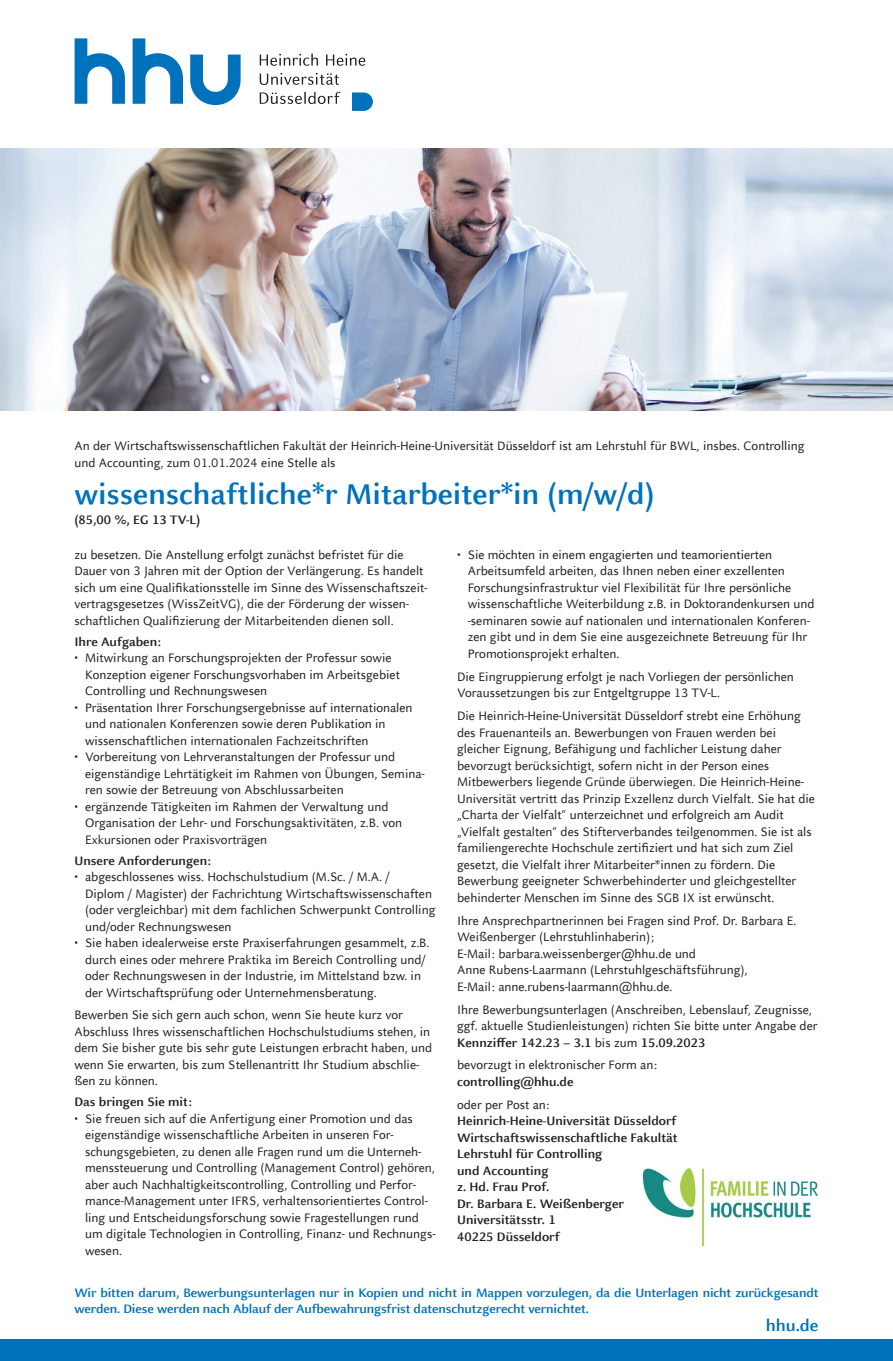
<style>
.page{position:relative;width:893px;height:1361px;background:#fff}
.page>*{position:absolute;margin:0;border:0;box-sizing:border-box;transform-origin:0 0}
.Position{font:700 31.5px "Celeste Sans Offc";color:#0072bc}
.hhu{font:700 18px "Celeste Sans Offc";color:#0072bc}
.copy{font:13.5px/16.5px "Celeste Sans Offc";color:#231f20}
.Einzug{font:13.5px/16.5px "Celeste Sans Offc";color:#231f20}
.Abbinder_blau{font:700 13.5px/16.5px "Celeste Sans Offc";letter-spacing:-.01em;color:#0072bc}
.Adresse2{font:700 13.5px/16.5px "Celeste Sans Offc";color:#231f20}
.hf{font:700 13.5px "Celeste Sans Offc";color:#231f20}
.Adresse_1{font:700 13.5px "Celeste Sans Offc";color:#231f20}
.copy-2{font:700 13.5px "Celeste Sans Offc";color:#231f20}
.Subline{font:700 13.5px "Celeste Sans Offc";color:#231f20}
.s1{font-weight:700}
</style>
<div class="page">
<svg style="left:190px;top:55px;width:51px;height:50px"></svg>
<svg style="left:75px;top:38px;width:50px;height:66px"></svg>
<svg style="left:133px;top:38px;width:50px;height:66px"></svg>
<svg style="left:260px;top:92px;width:80px;height:12px"></svg>
<svg style="left:260px;top:73px;width:79px;height:12px"></svg>
<svg style="left:260px;top:54px;width:105px;height:12px"></svg>
<svg style="left:352px;top:92px;width:21px;height:19px"></svg>
<div style="left:0;top:1340px;width:893px;height:21px;background:#0072bc"></div>
<img style="left:0;top:149px;width:893px;height:261px">
<img style="left:643px;top:1168px;width:174px;height:77px">
<p class="copy" style="left:74px;top:438px;width:732px">An der Wirtschaftswissenschaftlichen Fakultät der Heinrich-Heine-Universität Düsseldorf ist am Lehrstuhl für BWL, insbes. Controlling und Accounting, zum 01.01.2024 eine Stelle als</p>
<p class="Position" style="left:74px;top:477px;width:582px">wissenschaftliche*r Mitarbeiter*in (m/w/d)</p>
<p class="Subline" style="left:74px;top:512px;width:128px">(85,00 %, EG 13 TV-L)</p>
<p class="copy" style="left:74px;top:546px;width:355px">zu besetzen. Die Anstellung erfolgt zunächst befristet für die Dauer von 3 Jahren mit der Option der Verlängerung. Es handelt sich um eine Qualifikationsstelle im Sinne des Wissenschaftszeit&shy;vertragsgesetzes (WissZeitVG), die der Förderung der wissen&shy;schaftlichen Qualifizierung der Mitarbeitenden dienen soll.</p>
<p class="hf" style="left:74px;top:634px;width:88px">Ihre Aufgaben:</p>
<p class="Einzug" style="left:85px;top:650px;width:316px;text-indent:-11px">• Mitwirkung an Forschungsprojekten der Professur sowie<br>Konzeption eigener Forschungsvorhaben im Arbeitsgebiet<br>Controlling und Rechnungswesen</p>
<p class="Einzug" style="left:85px;top:699px;width:329px;text-indent:-11px">• Präsentation Ihrer Forschungsergebnisse auf internationalen und nationalen Konferenzen sowie deren Publikation in wissenschaftlichen internationalen Fachzeitschriften</p>
<p class="Einzug" style="left:85px;top:749px;width:341px;text-indent:-11px">• Vorbereitung von Lehrveranstaltungen der Professur und eigenständige Lehrtätigkeit im Rahmen von Übungen, Semina&shy;ren sowie der Betreuung von Abschlussarbeiten</p>
<p class="Einzug" style="left:85px;top:798px;width:319px;text-indent:-11px">• ergänzende Tätigkeiten im Rahmen der Verwaltung und<br>Organisation der Lehr- und Forschungsaktivitäten, z.B. von<br>Exkursionen oder Praxisvorträgen</p>
<p class="hf" style="left:74px;top:852px;width:138px">Unsere Anforderungen:</p>
<p class="Einzug" style="left:85px;top:868px;width:352px;text-indent:-11px">• abgeschlossenes wiss. Hochschulstudium (M.Sc. / M.A. /<br>Diplom / Magister) der Fachrichtung Wirtschaftswissenschaften (oder vergleichbar) mit dem fachlichen Schwerpunkt Controlling und/oder Rechnungswesen</p>
<p class="Einzug" style="left:85px;top:934px;width:346px;text-indent:-11px">• Sie haben idealerweise erste Praxiserfahrungen gesammelt, z.B. durch eines oder mehrere Praktika im Bereich Controlling und/ oder Rechnungswesen in der Industrie, im Mittelstand bzw. in der Wirtschaftsprüfung oder Unternehmensberatung.</p>
<p class="copy" style="left:74px;top:1007px;width:359px">Bewerben Sie sich gern auch schon, wenn Sie heute kurz vor Abschluss Ihres wissenschaftlichen Hochschulstudiums stehen, in dem Sie bisher gute bis sehr gute Leistungen erbracht haben, und wenn Sie erwarten, bis zum Stellenantritt Ihr Studium abschlie&shy;ßen zu können.</p>
<p class="hf" style="left:74px;top:1094px;width:119px">Das bringen Sie mit:</p>
<p class="Einzug" style="left:85px;top:1110px;width:352px;text-indent:-11px">• Sie freuen sich auf die Anfertigung einer Promotion und das eigenständige wissenschaftliche Arbeiten in unseren For&shy;schungsgebieten, zu denen alle Fragen rund um die Unterneh&shy;menssteuerung und Controlling (Management Control) gehören, aber auch Nachhaltigkeitscontrolling, Controlling und Perfor&shy;mance-Management unter IFRS, verhaltensorientiertes Control&shy;ling und Entscheidungsforschung sowie Fragestellungen rund um digitale Technologien in Controlling, Finanz- und Rechnungs&shy;wesen.</p>
<p class="Einzug" style="left:468px;top:546px;width:348px;text-indent:-11px">• Sie möchten in einem engagierten und teamorientierten Arbeitsumfeld arbeiten, das Ihnen neben einer exzellenten Forschungsinfrastruktur viel Flexibilität für Ihre persönliche wissenschaftliche Weiterbildung z.B. in Doktorandenkursen und -seminaren sowie auf nationalen und internationalen Konferen&shy;zen gibt und in dem Sie eine ausgezeichnete Betreuung für Ihr Promotionsprojekt erhalten.</p>
<p class="copy" style="left:457px;top:668px;width:338px">Die Eingruppierung erfolgt je nach Vorliegen der persönlichen<br>Voraussetzungen bis zur Entgeltgruppe 13 TV-L.</p>
<p class="copy" style="left:457px;top:708px;width:359px">Die Heinrich-Heine-Universität Düsseldorf strebt eine Erhöhung des Frauenanteils an. Bewerbungen von Frauen werden bei gleicher Eignung, Befähigung und fachlicher Leistung daher bevorzugt berücksichtigt, sofern nicht in der Person eines Mitbewerbers liegende Gründe überwiegen. Die Heinrich-Heine-Universität vertritt das Prinzip Exzellenz durch Vielfalt. Sie hat die „Charta der Vielfalt“ unterzeichnet und erfolgreich am Audit „Vielfalt gestalten“ des Stifterverbandes teilgenommen. Sie ist als familiengerechte Hochschule zertifiziert und hat sich zum Ziel gesetzt, die Vielfalt ihrer Mitarbeiter*innen zu fördern. Die Bewerbung geeigneter Schwerbehinderter und gleichgestellter behinderter Menschen im Sinne des SGB IX ist erwünscht.</p>
<p class="copy" style="left:457px;top:912px;width:341px">Ihre Ansprechpartnerinnen bei Fragen sind Prof. Dr. Barbara E.<br>Weißenberger (Lehrstuhlinhaberin);<br>E-Mail: barbara.weissenberger@hhu.de und<br>Anne Rubens-Laarmann (Lehrstuhlgeschäftsführung),<br>E-Mail: anne.rubens-laarmann@hhu.de.</p>
<p class="copy" style="left:457px;top:1001px;width:362px">Ihre Bewerbungsunterlagen (Anschreiben, Lebenslauf, Zeugnisse, ggf. aktuelle Studienleistungen) richten Sie bitte unter Angabe der<br><span class="s1">Kennziffer 142.23 – 3.1</span> bis zum <span class="s1">15.09.2023</span></p>
<p class="copy" style="left:457px;top:1057px;width:202px">bevorzugt in elektronischer Form an:</p>
<p class="copy-2" style="left:457px;top:1074px;width:118px">controlling@hhu.de</p>
<p class="copy" style="left:457px;top:1096px;width:94px">oder per Post an:</p>
<p class="Adresse_1" style="left:457px;top:1113px;width:221px">Heinrich-Heine-Universität Düsseldorf</p>
<p class="Adresse2" style="left:457px;top:1129px;width:222px">Wirtschaftswissenschaftliche Fakultät</p>
<p class="Adresse2" style="left:457px;top:1146px;width:147px">Lehrstuhl für Controlling und Accounting</p>
<p class="Adresse2" style="left:457px;top:1179px;width:168px">z. Hd. Frau Prof.<br>Dr. Barbara E. Weißenberger</p>
<p class="Adresse2" style="left:457px;top:1212px;width:100px">Universitätsstr. 1</p>
<p class="Adresse2" style="left:457px;top:1228px;width:104px">40225 Düsseldorf</p>
<p class="Abbinder_blau" style="left:74px;top:1284px;width:746px">Wir bitten darum, Bewerbungsunterlagen nur in Kopien und nicht in Mappen vorzulegen, da die Unterlagen nicht zurückgesandt werden. Diese werden nach Ablauf der Aufbewahrungsfrist datenschutzgerecht vernichtet.</p>
<p class="hhu" style="left:766px;top:1315px;width:54px">hhu.de</p>
</div>
